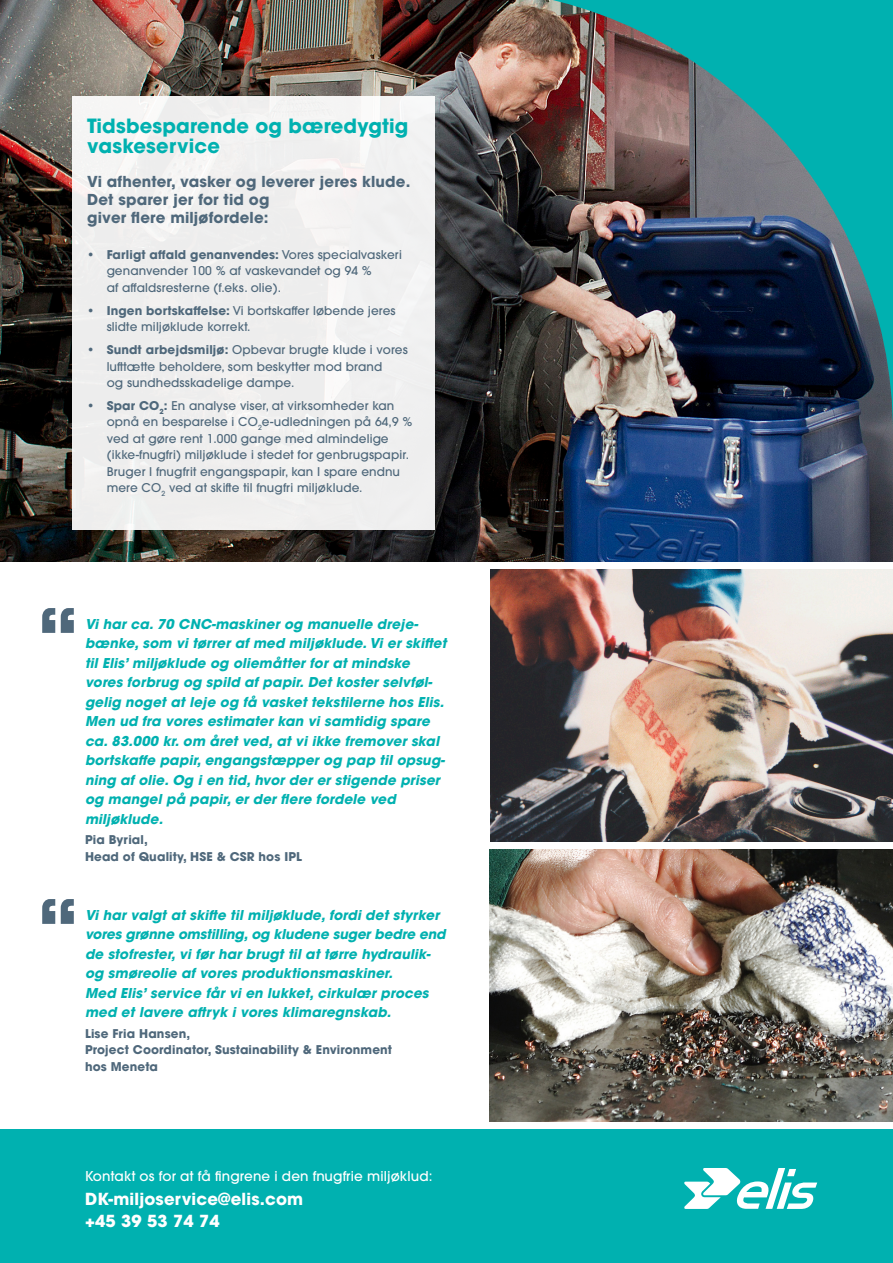
<style>
.page{position:relative;width:893px;height:1263px;background:#fff}
.page>*{position:absolute;margin:0;border:0;box-sizing:border-box;transform-origin:0 0}
.Overskrift_stor{font:700 75px "ITC Avant Garde Pro";color:#4f687b}
.Overskrift_stor-2{font:700 19.5px/19.5px "ITC Avant Garde Pro";letter-spacing:.01em;color:#00b1b0}
.Underrubrik{font:700 16.5px "ITC Avant Garde Pro";letter-spacing:.01em;color:#fff}
.Underrubrik-2{font:700 15px/18px "ITC Avant Garde Pro";letter-spacing:.01em;color:#4f687b}
.Overskrift_stor-3{font:italic 700 13.5px/19.5px "ITC Avant Garde Pro";letter-spacing:.01em;color:#00b1b0}
.Underrubrik-3{font:500 13.5px "ITC Avant Garde Pro";letter-spacing:.01em;color:#fff}
.Brød{font:500 12px/16.5px "ITC Avant Garde Pro";letter-spacing:.01em;color:#4f687b}
.Brød_Bold{font:700 12px/16.5px "ITC Avant Garde Pro";letter-spacing:.01em;color:#4f687b}
.s1{font-weight:700}
</style>
<div class="page">
<img style="left:0;top:0;width:247px;height:561px">
<img style="left:247px;top:0;width:646px;height:562px">
<img style="left:490px;top:850px;width:403px;height:272px">
<img style="left:490px;top:569px;width:403px;height:272px">
<div style="left:72px;top:96px;width:363px;height:433px;background:#efefef"></div>
<div style="left:0;top:1130px;width:893px;height:133px;background:#00b1b0"></div>
<svg style="left:684px;top:1168px;width:133px;height:41px"></svg>
<p class="Overskrift_stor-2" style="left:87px;top:116px;width:323px">Tidsbesparende og bæredygtig vaskeservice</p>
<p class="Underrubrik-2" style="left:87px;top:173px;width:325px">Vi afhenter, vasker og leverer jeres klude.<br>Det sparer jer for tid og<br>giver flere miljøfordele:</p>
<p class="Brød" style="left:107px;top:246px;width:297px;text-indent:-19px">• <span class="s1">Farligt affald genanvendes:</span> Vores specialvaskeri genanvender 100 % af vaskevandet og 94 %<br>af affaldsresterne (f.eks. olie).</p>
<p class="Brød" style="left:107px;top:302px;width:290px;text-indent:-20px">• <span class="s1">Ingen bortskaffelse:</span> Vi bortskaffer løbende jeres slidte miljøklude korrekt.</p>
<p class="Brød" style="left:107px;top:341px;width:303px;text-indent:-19px">• <span class="s1">Sundt arbejdsmiljø:</span> Opbevar brugte klude i vores lufttætte beholdere, som beskytter mod brand<br>og sundhedsskadelige dampe.</p>
<p class="Brød" style="left:107px;top:397px;width:307px;text-indent:-20px">• <span class="s1">Spar CO</span><sub>2</sub><span class="s1">:</span> En analyse viser, at virksomheder kan opnå en besparelse i CO<sub>2</sub>e-udledningen på 64,9 % ved at gøre rent 1.000 gange med almindelige (ikke-fnugfri) miljøklude i stedet for genbrugspapir.<br>Bruger I fnugfrit engangspapir, kan I spare endnu mere CO<sub>2</sub> ved at skifte til fnugfri miljøklude.</p>
<p class="Overskrift_stor" style="left:37px;top:586px;width:43px">“</p>
<p class="Overskrift_stor-3" style="left:85px;top:614px;width:363px">Vi har ca. 70 CNC-maskiner og manuelle dreje&shy;bænke, som vi tørrer af med miljøklude. Vi er skiftet til Elis’ miljøklude og oliemåtter for at mindske vores forbrug og spild af papir. Det koster selvføl&shy;gelig noget at leje og få vasket tekstilerne hos Elis.<br>Men ud fra vores estimater kan vi samtidig spare ca. 83.000 kr. om året ved, at vi ikke fremover skal bortskaffe papir, engangstæpper og pap til opsug&shy;ning af olie. Og i en tid, hvor der er stigende priser og mangel på papir, er der flere fordele ved miljøklude.</p>
<p class="Brød_Bold" style="left:85px;top:832px;width:218px">Pia Byrial,<br>Head of Quality, HSE &amp; CSR hos IPL</p>
<p class="Overskrift_stor" style="left:37px;top:877px;width:43px">“</p>
<p class="Overskrift_stor-3" style="left:85px;top:905px;width:362px">Vi har valgt at skifte til miljøklude, fordi det styrker vores grønne omstilling, og kludene suger bedre end de stofrester, vi før har brugt til at tørre hydraulik&shy;og smøreolie af vores produktionsmaskiner.<br>Med Elis’ service får vi en lukket, cirkulær proces med et lavere aftryk i vores klimaregnskab.</p>
<p class="Brød_Bold" style="left:85px;top:1025px;width:309px">Lise Fria Hansen,<br>Project Coordinator, Sustainability &amp; Environment hos Meneta</p>
<p class="Underrubrik-3" style="left:85px;top:1167px;width:349px">Kontakt os for at få fingrene i den fnugfrie miljøklud:</p>
<p class="Underrubrik" style="left:85px;top:1187px;width:220px">DK-miljoservice@elis.com</p>
<p class="Underrubrik" style="left:85px;top:1210px;width:136px">+45 39 53 74 74</p>
</div>
